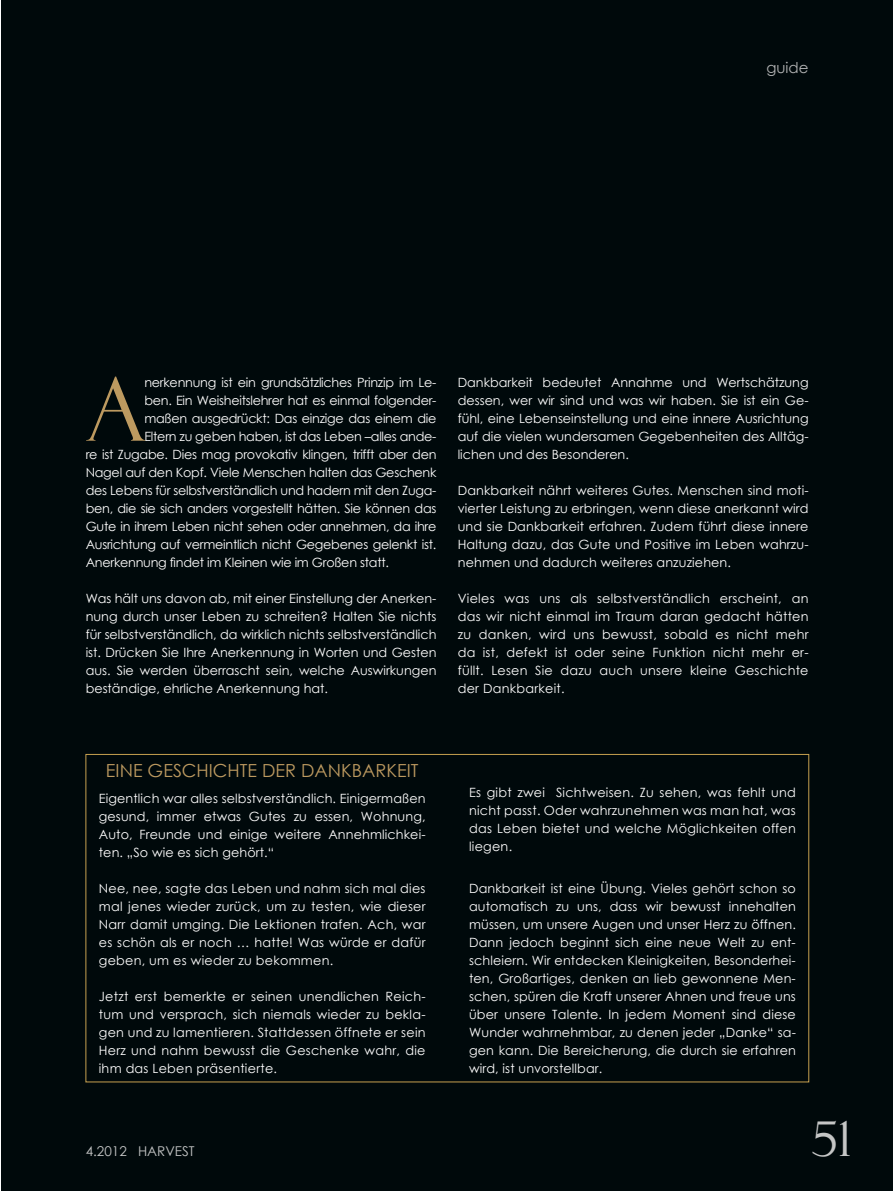
<style>
.page{position:relative;width:893px;height:1191px;background:#fff}
.page>*{position:absolute;margin:0;border:0;box-sizing:border-box;transform-origin:0 0}
.t1{font:87.9px "Felix Titling";color:#bd9a60}
.t2{font:48px "Felix Titling";color:#c5c6c6}
.t3{font:18px "Century Gothic";color:#bd9a60}
.t4{font:15px "Century Gothic";color:#b1b2b3}
.t5{font:13.5px "Century Gothic";color:#c5c6c6}
.t6{font:12.75px/18px "Century Gothic";letter-spacing:-.02em;color:#fff;text-align:justify}
</style>
<div class="page">
<div style="left:1px;top:0;width:892px;height:1191px;background:#00090b"></div>
<p class="t4" style="left:766px;top:58px;width:44px">guide</p>
<h1 class="t1" style="left:86px;top:359px;width:62px">A</h1>
<p class="t6" style="left:144px;top:373px;width:294px">nerkennung ist ein grundsätzliches Prinzip im le-</p>
<p class="t6" style="left:144px;top:391px;width:294px">ben. Ein Weisheitslehrer hat es einmal folgender-</p>
<p class="t6" style="left:144px;top:409px;width:294px">maßen ausgedrückt: Das einzige das einem die</p>
<p class="t6" style="left:144px;top:427px;width:294px">Eltern zu geben haben, ist das leben –alles ande-</p>
<p class="t6" style="left:86px;top:445px;width:352px">re ist Zugabe. Dies mag provokativ klingen, trifft aber den</p>
<p class="t6" style="left:86px;top:463px;width:352px">Nagel auf den Kopf. Viele Menschen halten das Geschenk</p>
<p class="t6" style="left:86px;top:481px;width:352px">des lebens für selbstverständlich und hadern mit den Zuga-</p>
<p class="t6" style="left:86px;top:499px;width:352px">ben, die sie sich anders vorgestellt hätten. Sie können das</p>
<p class="t6" style="left:86px;top:517px;width:352px">Gute in ihrem leben nicht sehen oder annehmen, da ihre</p>
<p class="t6" style="left:86px;top:535px;width:352px">Ausrichtung auf vermeintlich nicht Gegebenes gelenkt ist.</p>
<p class="t6" style="left:86px;top:553px;width:305px">Anerkennung findet im Kleinen wie im Großen statt.</p>
<p class="t6" style="left:86px;top:589px;width:352px">Was hält uns davon ab, mit einer Einstellung der Anerken&shy;nung durch unser leben zu schreiten? Halten Sie nichts für selbstverständlich, da wirklich nichts selbstverständlich ist. Drücken Sie Ihre Anerkennung in Worten und Gesten aus. Sie werden überrascht sein, welche Auswirkungen beständige, ehrliche Anerkennung hat.</p>
<p class="t6" style="left:458px;top:373px;width:352px">Dankbarkeit bedeutet Annahme und Wertschätzung dessen, wer wir sind und was wir haben. Sie ist ein Ge&shy;fühl, eine lebenseinstellung und eine innere Ausrichtung auf die vielen wundersamen Gegebenheiten des Alltäg&shy;lichen und des Besonderen.</p>
<p class="t6" style="left:458px;top:481px;width:352px">Dankbarkeit nährt weiteres Gutes. Menschen sind moti&shy;vierter leistung zu erbringen, wenn diese anerkannt wird und sie Dankbarkeit erfahren. Zudem führt diese innere Haltung dazu, das Gute und Positive im leben wahrzu&shy;nehmen und dadurch weiteres anzuziehen.</p>
<p class="t6" style="left:458px;top:589px;width:352px">Vieles was uns als selbstverständlich erscheint, an das wir nicht einmal im Traum daran gedacht hätten zu danken, wird uns bewusst, sobald es nicht mehr da ist, defekt ist oder seine Funktion nicht mehr er&shy;füllt. lesen Sie dazu auch unsere kleine Geschichte der Dankbarkeit.</p>
<h3 class="t3" style="left:106px;top:759px;width:314px">EINE GESCHICHTE DER DANKBARKEIT</h3>
<p class="t6" style="left:99px;top:789px;width:328px">Eigentlich war alles selbstverständlich. Einigermaßen gesund, immer etwas Gutes zu essen, Wohnung, Auto, Freunde und einige weitere Annehmlichkei&shy;ten. „So wie es sich gehört.“</p>
<p class="t6" style="left:99px;top:879px;width:328px">Nee, nee, sagte das leben und nahm sich mal dies mal jenes wieder zurück, um zu testen, wie dieser Narr damit umging. Die lektionen trafen. Ach, war es schön als er noch … hatte! Was würde er dafür geben, um es wieder zu bekommen.</p>
<p class="t6" style="left:99px;top:987px;width:328px">Jetzt erst bemerkte er seinen unendlichen Reich&shy;tum und versprach, sich niemals wieder zu bekla&shy;gen und zu lamentieren. Stattdessen öffnete er sein Herz und nahm bewusst die Geschenke wahr, die ihm das leben präsentierte.</p>
<p class="t5" style="left:86px;top:1143px;width:110px">4.2012 HARVEST</p>
<p class="t6" style="left:469px;top:783px;width:328px">Es gibt zwei Sichtweisen. Zu sehen, was fehlt und nicht passt. oder wahrzunehmen was man hat, was das leben bietet und welche Möglichkeiten offen liegen.</p>
<p class="t6" style="left:469px;top:879px;width:328px">Dankbarkeit ist eine Übung. Vieles gehört schon so automatisch zu uns, dass wir bewusst innehalten müssen, um unsere Augen und unser Herz zu öffnen.<br>Dann jedoch beginnt sich eine neue Welt zu ent&shy;schleiern. Wir entdecken Kleinigkeiten, Besonderhei&shy;ten, Großartiges, denken an lieb gewonnene Men&shy;schen, spüren die Kraft unserer Ahnen und freue uns über unsere Talente. In jedem Moment sind diese Wunder wahrnehmbar, zu denen jeder „Danke“ sa&shy;gen kann. Die Bereicherung, die durch sie erfahren wird, ist unvorstellbar.</p>
<h2 class="t2" style="left:812px;top:1111px;width:41px">51</h2>
</div>
